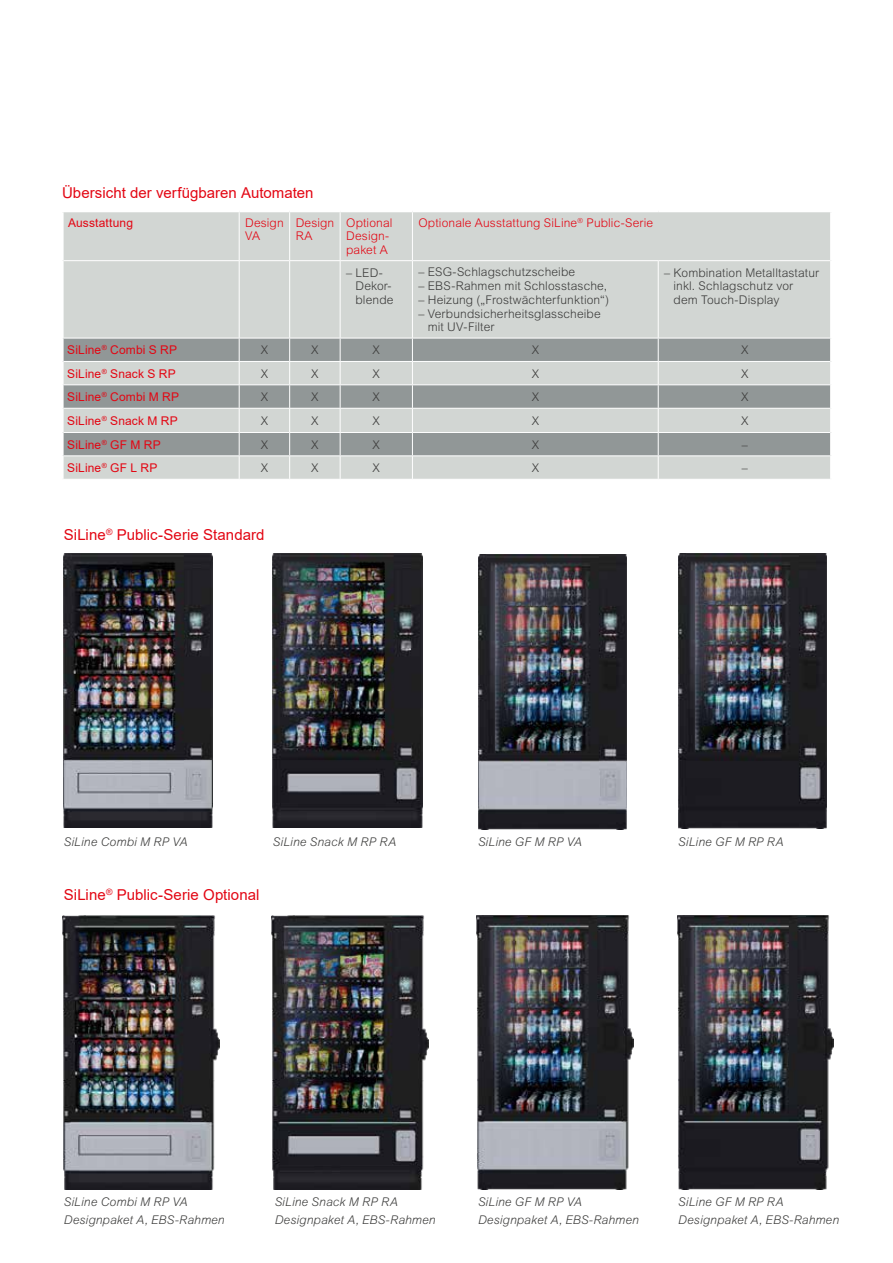
<style>
.page{position:relative;width:893px;height:1263px;background:#fff}
.page>*{position:absolute;margin:0;border:0;box-sizing:border-box;transform-origin:0 0}
.t1{font:15px "Arial";letter-spacing:.005em;color:#e30613}
.t2{font:300 12px/13.5px "Arial MT Pro";letter-spacing:.01em;color:#3c3c3b}
.t3{font:italic 300 12px/18px "Arial MT Pro";letter-spacing:.015em;color:#3c3c3b}
.t4{font:12px "Arial";letter-spacing:.01em;color:#e30613}
.t5{font:300 12px/13.5px "Arial MT Pro";letter-spacing:.01em;color:#e30613}
</style>
<div class="page">
<img style="left:63px;top:915px;width:157px;height:275px">
<img style="left:272px;top:915px;width:157px;height:275px">
<img style="left:677px;top:915px;width:157px;height:275px">
<img style="left:478px;top:555px;width:148px;height:274px">
<img style="left:477px;top:915px;width:156px;height:275px">
<img style="left:678px;top:554px;width:149px;height:274px">
<img style="left:63px;top:553px;width:149px;height:275px">
<img style="left:273px;top:553px;width:149px;height:275px">
<div style="left:64px;top:212px;width:766px;height:267px;background:#d2d6d3"></div>
<svg style="left:64px;top:339px;width:766px;height:116px;background:#abb1af"></svg>
<hr style="left:239px;top:212px;width:1px;height:48px;background:#fff">
<hr style="left:289px;top:212px;width:1px;height:48px;background:#fff">
<hr style="left:340px;top:212px;width:1px;height:48px;background:#fff">
<hr style="left:412px;top:212px;width:1px;height:48px;background:#fff">
<hr style="left:239px;top:261px;width:1px;height:77px;background:#fff">
<hr style="left:289px;top:261px;width:1px;height:77px;background:#fff">
<hr style="left:340px;top:261px;width:1px;height:77px;background:#fff">
<hr style="left:412px;top:261px;width:1px;height:77px;background:#fff">
<hr style="left:658px;top:261px;width:1px;height:77px;background:#fff">
<hr style="left:64px;top:408px;width:175px;height:1px;background:#fff">
<hr style="left:239px;top:408px;width:51px;height:1px;background:#fff">
<hr style="left:290px;top:408px;width:50px;height:1px;background:#fff">
<hr style="left:340px;top:408px;width:72px;height:1px;background:#fff">
<hr style="left:412px;top:408px;width:246px;height:1px;background:#fff">
<hr style="left:658px;top:408px;width:172px;height:1px;background:#fff">
<hr style="left:64px;top:432px;width:175px;height:1px;background:#fff">
<hr style="left:239px;top:432px;width:51px;height:1px;background:#fff">
<hr style="left:290px;top:432px;width:50px;height:1px;background:#fff">
<hr style="left:340px;top:432px;width:72px;height:1px;background:#fff">
<hr style="left:412px;top:432px;width:246px;height:1px;background:#fff">
<hr style="left:658px;top:432px;width:172px;height:1px;background:#fff">
<svg style="left:239px;top:339px;width:1px;height:140px"></svg>
<svg style="left:289px;top:339px;width:1px;height:140px"></svg>
<svg style="left:340px;top:339px;width:1px;height:140px"></svg>
<svg style="left:412px;top:339px;width:1px;height:140px"></svg>
<svg style="left:658px;top:339px;width:1px;height:140px"></svg>
<hr style="left:64px;top:338px;width:175px;height:1px;background:#fff">
<hr style="left:239px;top:338px;width:51px;height:1px;background:#fff">
<hr style="left:290px;top:338px;width:50px;height:1px;background:#fff">
<hr style="left:340px;top:338px;width:72px;height:1px;background:#fff">
<hr style="left:412px;top:338px;width:246px;height:1px;background:#fff">
<hr style="left:658px;top:338px;width:172px;height:1px;background:#fff">
<hr style="left:64px;top:361px;width:175px;height:1px;background:#fff">
<hr style="left:239px;top:361px;width:51px;height:1px;background:#fff">
<hr style="left:290px;top:361px;width:50px;height:1px;background:#fff">
<hr style="left:340px;top:361px;width:72px;height:1px;background:#fff">
<hr style="left:412px;top:361px;width:246px;height:1px;background:#fff">
<hr style="left:658px;top:361px;width:172px;height:1px;background:#fff">
<hr style="left:64px;top:384px;width:175px;height:1px;background:#fff">
<hr style="left:239px;top:384px;width:51px;height:1px;background:#fff">
<hr style="left:290px;top:384px;width:50px;height:1px;background:#fff">
<hr style="left:340px;top:384px;width:72px;height:1px;background:#fff">
<hr style="left:412px;top:384px;width:246px;height:1px;background:#fff">
<hr style="left:658px;top:384px;width:172px;height:1px;background:#fff">
<hr style="left:64px;top:455px;width:175px;height:1px;background:#fff">
<hr style="left:239px;top:455px;width:51px;height:1px;background:#fff">
<hr style="left:290px;top:455px;width:50px;height:1px;background:#fff">
<hr style="left:340px;top:455px;width:72px;height:1px;background:#fff">
<hr style="left:412px;top:455px;width:246px;height:1px;background:#fff">
<hr style="left:658px;top:455px;width:172px;height:1px;background:#fff">
<hr style="left:64px;top:260px;width:175px;height:1px;background:#fff">
<hr style="left:239px;top:260px;width:51px;height:1px;background:#fff">
<hr style="left:290px;top:260px;width:50px;height:1px;background:#fff">
<hr style="left:340px;top:260px;width:72px;height:1px;background:#fff">
<hr style="left:412px;top:260px;width:246px;height:1px;background:#fff">
<hr style="left:658px;top:260px;width:172px;height:1px;background:#fff">
<p class="t1" style="left:62px;top:182px;width:253px">Übersicht der verfügbaren Automaten</p>
<p class="t4" style="left:68px;top:214px;width:66px">Ausstattung</p>
<p class="t5" style="left:245px;top:216px;width:40px">Design<br>VA</p>
<p class="t5" style="left:296px;top:216px;width:40px">Design<br>RA</p>
<p class="t5" style="left:346px;top:216px;width:48px">Optional<br>Design&shy;paket A</p>
<p class="t5" style="left:418px;top:216px;width:236px">Optionale Ausstattung SiLine<sup>®</sup> Public-Serie</p>
<p class="t2" style="left:355px;top:266px;width:39px;text-indent:-9px">– LED-<br>Dekor&shy;blende</p>
<p class="t2" style="left:418px;top:266px;width:158px">– ESG-Schlagschutzscheibe</p>
<p class="t2" style="left:418px;top:279px;width:190px">– EBS-Rahmen mit Schlosstasche,</p>
<p class="t2" style="left:418px;top:293px;width:192px">– Heizung („Frostwächterfunktion“)</p>
<p class="t2" style="left:428px;top:307px;width:175px;text-indent:-9px">– Verbundsicherheitsglasscheibe mit UV-Filter</p>
<p class="t2" style="left:674px;top:266px;width:147px;text-indent:-9px">– Kombination Metalltastatur inkl. Schlagschutz vor dem Touch-Display</p>
<p class="t4" style="left:67px;top:342px;width:111px">SiLine<sup>®</sup> Combi S RP</p>
<p class="t2" style="left:261px;top:343px;width:9px">X</p>
<p class="t2" style="left:311px;top:343px;width:9px">X</p>
<p class="t2" style="left:373px;top:343px;width:9px">X</p>
<p class="t2" style="left:532px;top:343px;width:9px">X</p>
<p class="t2" style="left:741px;top:343px;width:9px">X</p>
<p class="t4" style="left:67px;top:365px;width:110px">SiLine<sup>®</sup> Snack S RP</p>
<p class="t2" style="left:261px;top:367px;width:9px">X</p>
<p class="t2" style="left:311px;top:367px;width:9px">X</p>
<p class="t2" style="left:373px;top:367px;width:9px">X</p>
<p class="t2" style="left:532px;top:367px;width:9px">X</p>
<p class="t2" style="left:741px;top:367px;width:9px">X</p>
<p class="t4" style="left:67px;top:388px;width:113px">SiLine<sup>®</sup> Combi M RP</p>
<p class="t2" style="left:261px;top:390px;width:9px">X</p>
<p class="t2" style="left:311px;top:390px;width:9px">X</p>
<p class="t2" style="left:373px;top:390px;width:9px">X</p>
<p class="t2" style="left:532px;top:390px;width:9px">X</p>
<p class="t2" style="left:741px;top:390px;width:9px">X</p>
<p class="t4" style="left:67px;top:412px;width:112px">SiLine<sup>®</sup> Snack M RP</p>
<p class="t2" style="left:261px;top:414px;width:9px">X</p>
<p class="t2" style="left:311px;top:414px;width:9px">X</p>
<p class="t2" style="left:373px;top:414px;width:9px">X</p>
<p class="t2" style="left:532px;top:414px;width:9px">X</p>
<p class="t2" style="left:741px;top:414px;width:9px">X</p>
<p class="t4" style="left:67px;top:436px;width:95px">SiLine<sup>®</sup> GF M RP</p>
<p class="t2" style="left:261px;top:438px;width:9px">X</p>
<p class="t2" style="left:311px;top:438px;width:9px">X</p>
<p class="t2" style="left:373px;top:438px;width:9px">X</p>
<p class="t2" style="left:532px;top:438px;width:9px">X</p>
<p class="t2" style="left:742px;top:438px;width:7px">–</p>
<p class="t4" style="left:67px;top:459px;width:92px">SiLine<sup>®</sup> GF L RP</p>
<p class="t2" style="left:261px;top:461px;width:9px">X</p>
<p class="t2" style="left:311px;top:461px;width:9px">X</p>
<p class="t2" style="left:373px;top:461px;width:9px">X</p>
<p class="t2" style="left:532px;top:461px;width:9px">X</p>
<p class="t2" style="left:742px;top:461px;width:7px">–</p>
<p class="t1" style="left:64px;top:524px;width:202px">SiLine<sup>®</sup> Public-Serie Standard</p>
<p class="t3" style="left:64px;top:833px;width:125px">SiLine Combi M RP VA</p>
<p class="t3" style="left:273px;top:833px;width:125px">SiLine Snack M RP RA</p>
<p class="t3" style="left:478px;top:833px;width:105px">SiLine GF M RP VA</p>
<p class="t1" style="left:64px;top:884px;width:197px">SiLine<sup>®</sup> Public-Serie Optional</p>
<p class="t3" style="left:678px;top:833px;width:107px">SiLine GF M RP RA</p>
<p class="t3" style="left:64px;top:1193px;width:162px">SiLine Combi M RP VA<br>Designpaket A, EBS-Rahmen</p>
<p class="t3" style="left:478px;top:1193px;width:162px">SiLine GF M RP VA<br>Designpaket A, EBS-Rahmen</p>
<p class="t3" style="left:678px;top:1193px;width:162px">SiLine GF M RP RA<br>Designpaket A, EBS-Rahmen</p>
<p class="t3" style="left:275px;top:1193px;width:162px">SiLine Snack M RP RA<br>Designpaket A, EBS-Rahmen</p>
</div>
